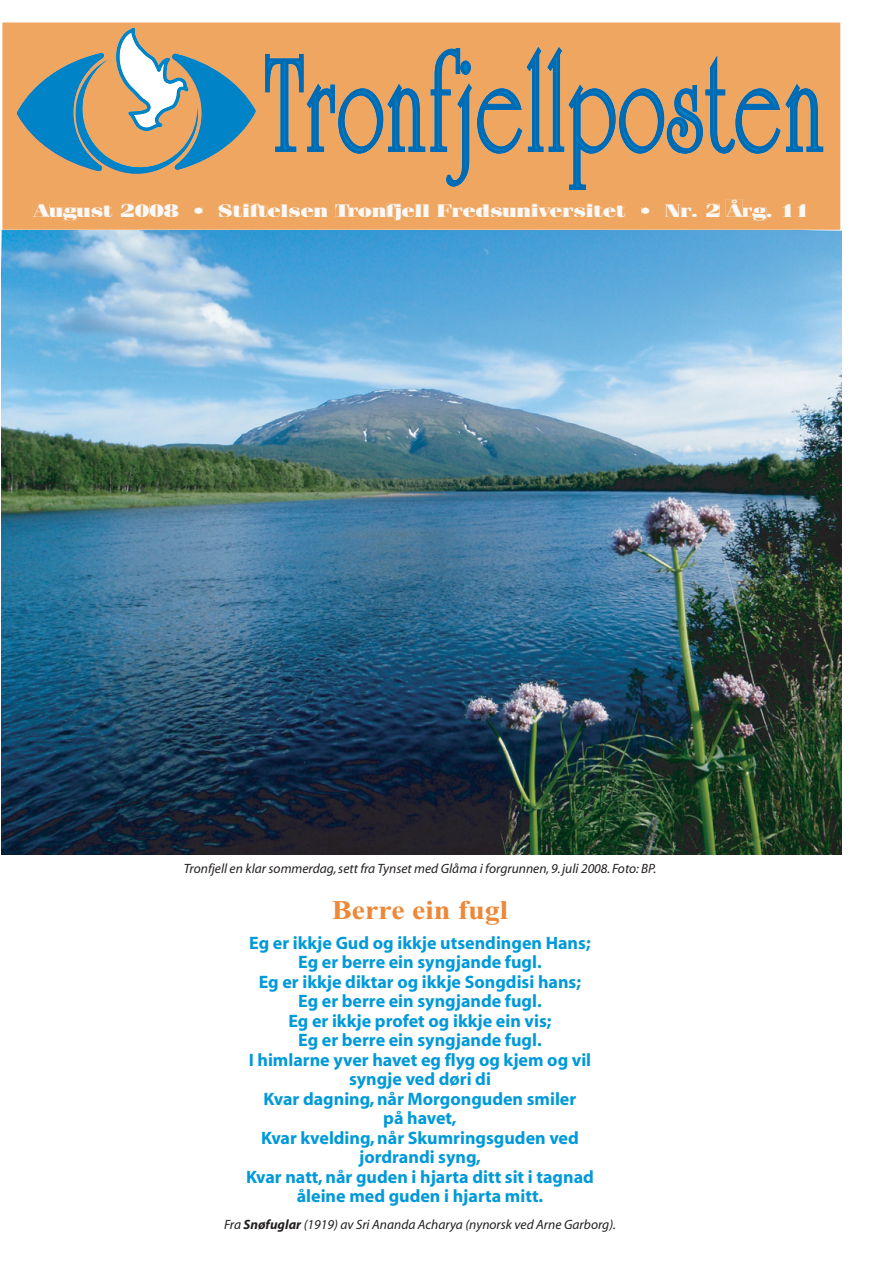
<style>
.page{position:relative;width:895px;height:1263px;background:#fff}
.page>*{position:absolute;margin:0;border:0;box-sizing:border-box;transform-origin:0 0}
.t1{font:700 27px "Times New Roman";color:#ed8839;scale:1.11 1}
.t2{font:700 18px/19.5px "Myriad";color:#0099d9;text-align:center}
.t3{font:900 18px "Compendium Black S Si";letter-spacing:-.02em;color:#faf8f6;scale:1.26 1}
.t4{font:italic 13.5px "Myriad";color:#231f20}
.s1{font-weight:700}
</style>
<div class="page">
<img style="left:1px;top:230px;width:840px;height:624px">
<div style="left:2px;top:22px;width:838px;height:208px;background:#efa660"></div>
<svg style="left:265px;top:47px;width:558px;height:143px;background:#bf9a71"></svg>
<svg style="left:17px;top:28px;width:239px;height:150px;background:#a3a08c"></svg>
<div style="left:77px;top:207px;width:13px;height:10px;background:#efa660"></div>
<svg style="left:33px;top:204px;width:45px;height:16px"></svg>
<div style="left:92px;top:207px;width:11px;height:10px;background:#efa660"></div>
<div style="left:103px;top:205px;width:9px;height:12px;background:#efa660"></div>
<div style="left:121px;top:204px;width:13px;height:13px;background:#efa660"></div>
<div style="left:135px;top:204px;width:14px;height:13px;background:#efa660"></div>
<div style="left:150px;top:204px;width:14px;height:13px;background:#efa660"></div>
<div style="left:164px;top:204px;width:14px;height:13px;background:#efa660"></div>
<div style="left:194px;top:207px;width:8px;height:7px;background:#efa660"></div>
<div style="left:219px;top:204px;width:13px;height:13px;background:#efa660"></div>
<div style="left:233px;top:205px;width:9px;height:12px;background:#efa660"></div>
<div style="left:242px;top:204px;width:8px;height:13px;background:#efa660"></div>
<svg style="left:250px;top:204px;width:17px;height:13px"></svg>
<div style="left:268px;top:207px;width:12px;height:10px;background:#efa660"></div>
<div style="left:281px;top:204px;width:7px;height:13px;background:#efa660"></div>
<div style="left:289px;top:207px;width:11px;height:10px;background:#efa660"></div>
<div style="left:301px;top:207px;width:12px;height:10px;background:#efa660"></div>
<div style="left:314px;top:207px;width:14px;height:10px;background:#efa660"></div>
<svg style="left:335px;top:204px;width:23px;height:13px"></svg>
<div style="left:358px;top:207px;width:14px;height:10px;background:#efa660"></div>
<div style="left:372px;top:207px;width:14px;height:10px;background:#efa660"></div>
<svg style="left:386px;top:204px;width:15px;height:16px"></svg>
<div style="left:402px;top:207px;width:12px;height:10px;background:#efa660"></div>
<div style="left:415px;top:204px;width:7px;height:13px;background:#efa660"></div>
<div style="left:422px;top:204px;width:7px;height:13px;background:#efa660"></div>
<div style="left:437px;top:204px;width:15px;height:13px;background:#efa660"></div>
<div style="left:452px;top:207px;width:10px;height:10px;background:#efa660"></div>
<div style="left:463px;top:207px;width:12px;height:10px;background:#efa660"></div>
<div style="left:476px;top:204px;width:13px;height:13px;background:#efa660"></div>
<div style="left:491px;top:207px;width:11px;height:10px;background:#efa660"></div>
<div style="left:503px;top:207px;width:13px;height:10px;background:#efa660"></div>
<div style="left:517px;top:207px;width:14px;height:10px;background:#efa660"></div>
<svg style="left:531px;top:204px;width:31px;height:13px"></svg>
<div style="left:563px;top:207px;width:10px;height:10px;background:#efa660"></div>
<div style="left:574px;top:207px;width:11px;height:10px;background:#efa660"></div>
<div style="left:586px;top:204px;width:7px;height:13px;background:#efa660"></div>
<div style="left:594px;top:205px;width:9px;height:12px;background:#efa660"></div>
<div style="left:603px;top:207px;width:13px;height:10px;background:#efa660"></div>
<div style="left:616px;top:205px;width:9px;height:12px;background:#efa660"></div>
<div style="left:641px;top:207px;width:8px;height:7px;background:#efa660"></div>
<div style="left:665px;top:204px;width:15px;height:13px;background:#efa660"></div>
<div style="left:681px;top:207px;width:10px;height:10px;background:#efa660"></div>
<svg style="left:692px;top:213px;width:5px;height:4px"></svg>
<div style="left:706px;top:204px;width:13px;height:13px;background:#efa660"></div>
<svg style="left:726px;top:199px;width:26px;height:18px"></svg>
<div style="left:752px;top:207px;width:14px;height:13px;background:#efa660"></div>
<svg style="left:767px;top:213px;width:4px;height:4px"></svg>
<div style="left:782px;top:204px;width:10px;height:13px;background:#efa660"></div>
<div style="left:797px;top:204px;width:9px;height:13px;background:#efa660"></div>
<p class="t3" style="left:34px;top:204px;width:617px">August 2008 • Stiftelsen Tronfjell Fredsuniversitet • Nr. 2 Årg. 11</p>
<p class="t4" style="left:184px;top:863px;width:474px">Tronfjell en klar sommerdag, sett fra Tynset med Glåma i forgrunnen, 9. juli 2008. Foto: BP.</p>
<p class="t1" style="left:332px;top:899px;width:160px">Berre ein fugl</p>
<p class="t2" style="left:246px;top:934px;width:349px">Eg er ikkje Gud og ikkje utsendingen Hans;<br>Eg er berre ein syngjande fugl.<br>Eg er ikkje diktar og ikkje Songdisi hans;<br>Eg er berre ein syngjande fugl.<br>Eg er ikkje profet og ikkje ein vis;<br>Eg er berre ein syngjande fugl.<br>I himlarne yver havet eg flyg og kjem og vil syngje ved døri di<br>Kvar dagning, når Morgonguden smiler<br>på havet,<br>Kvar kvelding, når Skumringsguden ved jordrandi syng,<br>Kvar natt, når guden i hjarta ditt sit i tagnad åleine med guden i hjarta mitt.</p>
<p class="t4" style="left:224px;top:1219px;width:393px">Fra <span class="s1">Snøfuglar</span> (1919) av Sri Ananda Acharya (nynorsk ved Arne Garborg).</p>
</div>
